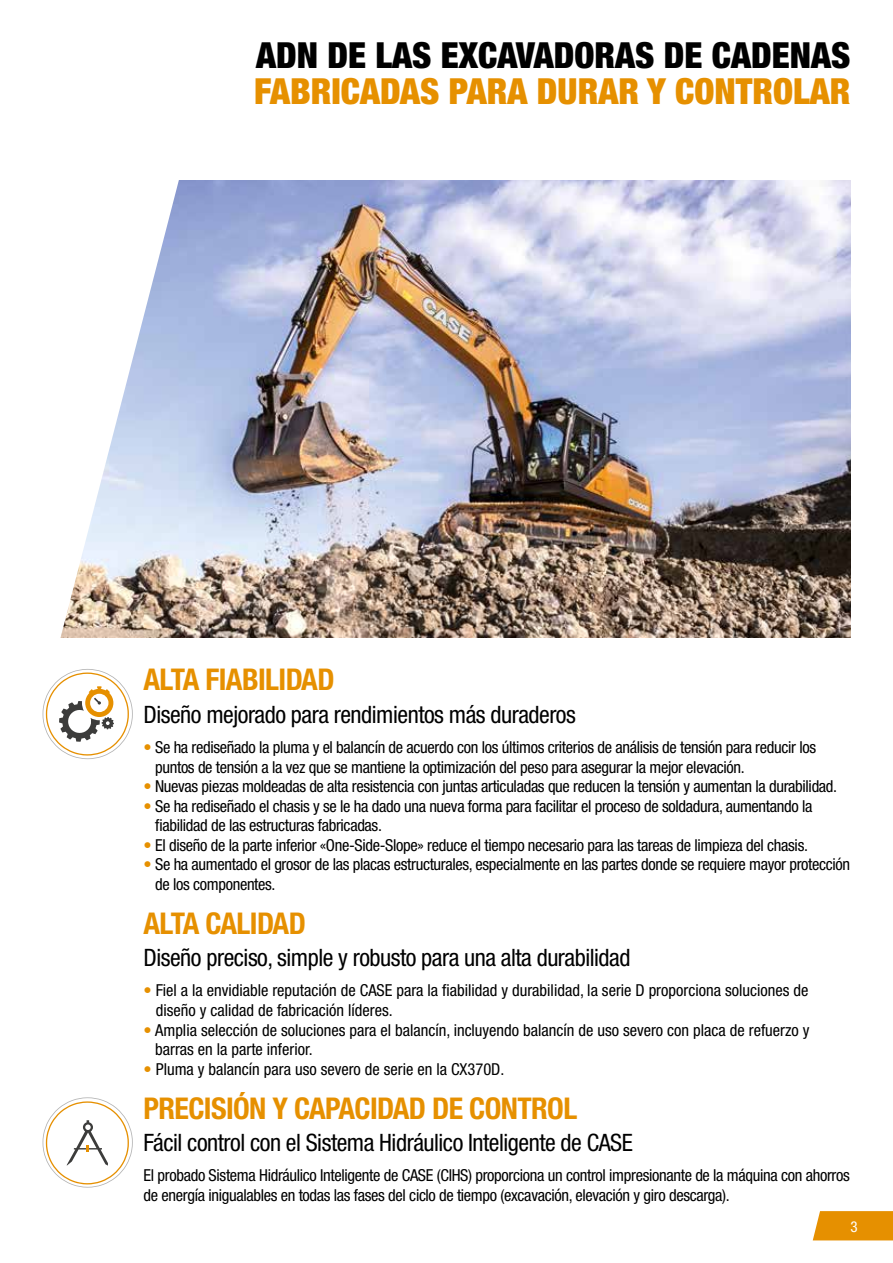
<style>
.page{position:relative;width:893px;height:1263px;background:#fff}
.page>*{position:absolute;margin:0;border:0;box-sizing:border-box;transform-origin:0 0}
.t1{font:900 condensed 36px "Helvetica Neue LT Std";color:#e69000}
.t2{font:900 condensed 36px "Helvetica Neue LT Std";color:#000}
.t3{font:700 condensed 30px "Helvetica Neue LT Std";letter-spacing:-.02em;color:#e69000}
.t4{font:condensed 24px "Helvetica Neue LT Std";letter-spacing:-.02em;color:#000}
.t5{font:condensed 16.5px/19.5px "Helvetica Neue LT Std";letter-spacing:-.02em;color:#000}
.t6{font:condensed 16.5px/19.5px "Helvetica Neue LT Std";color:#000}
.t7{font:condensed 15px "Helvetica Neue LT Std";color:#fff}
.s1{color:#e69000}
</style>
<div class="page">
<svg style="left:813px;top:1211px;width:80px;height:29px;background:#e7950b"></svg>
<img style="left:182px;top:180px;width:668px;height:458px">
<svg style="left:42px;top:180px;width:140px;height:580px"></svg>
<svg style="left:43px;top:1097px;width:90px;height:90px"></svg>
<svg style="left:43px;top:669px;width:90px;height:90px"></svg>
<h1 class="t2" style="left:256px;top:33px;width:596px">ADN DE LAS EXCAVADORAS DE CADENAS</h1>
<h1 class="t1" style="left:254px;top:69px;width:598px">FABRICADAS PARA DURAR Y CONTROLAR</h1>
<h2 class="t3" style="left:144px;top:661px;width:193px">ALTA FIABILIDAD</h2>
<h3 class="t4" style="left:144px;top:700px;width:434px">Diseño mejorado para rendimientos más duraderos</h3>
<p class="t5" style="left:155px;top:737px;width:662px;text-indent:-12px"><span class="s1">•</span> Se ha rediseñado la pluma y el balancín de acuerdo con los últimos criterios de análisis de tensión para reducir los puntos de tensión a la vez que se mantiene la optimización del peso para asegurar la mejor elevación.</p>
<p class="t5" style="left:144px;top:776px;width:695px"><span class="s1">•</span> Nuevas piezas moldeadas de alta resistencia con juntas articuladas que reducen la tensión y aumentan la durabilidad.</p>
<p class="t5" style="left:155px;top:796px;width:659px;text-indent:-12px"><span class="s1">•</span> Se ha rediseñado el chasis y se le ha dado una nueva forma para facilitar el proceso de soldadura, aumentando la fiabilidad de las estructuras fabricadas.</p>
<p class="t5" style="left:144px;top:835px;width:666px"><span class="s1">•</span> El diseño de la parte inferior «One-Side-Slope» reduce el tiempo necesario para las tareas de limpieza del chasis.</p>
<p class="t5" style="left:155px;top:854px;width:697px;text-indent:-12px"><span class="s1">•</span> Se ha aumentado el grosor de las placas estructurales, especialmente en las partes donde se requiere mayor protección de los componentes.</p>
<h2 class="t3" style="left:144px;top:905px;width:164px">ALTA CALIDAD</h2>
<h3 class="t4" style="left:144px;top:944px;width:488px">Diseño preciso, simple y robusto para una alta durabilidad</h3>
<p class="t6" style="left:156px;top:981px;width:654px;text-indent:-12px"><span class="s1">•</span> Fiel a la envidiable reputación de CASE para la fiabilidad y durabilidad, la serie D proporciona soluciones de diseño y calidad de fabricación líderes.</p>
<p class="t6" style="left:155px;top:1020px;width:656px;text-indent:-12px"><span class="s1">•</span> Amplia selección de soluciones para el balancín, incluyendo balancín de uso severo con placa de refuerzo y barras en la parte inferior.</p>
<p class="t6" style="left:144px;top:1059px;width:362px"><span class="s1">•</span> Pluma y balancín para uso severo de serie en la CX370D.</p>
<h2 class="t3" style="left:144px;top:1090px;width:435px">PRECISIÓN Y CAPACIDAD DE CONTROL</h2>
<h3 class="t4" style="left:144px;top:1129px;width:491px">Fácil control con el Sistema Hidráulico Inteligente de CASE</h3>
<p class="t5" style="left:144px;top:1166px;width:708px">El probado Sistema Hidráulico Inteligente de CASE (CIHS) proporciona un control impresionante de la máquina con ahorros de energía inigualables en todas las fases del ciclo de tiempo (excavación, elevación y giro descarga).</p>
<p class="t7" style="left:850px;top:1218px;width:9px">3</p>
</div>
